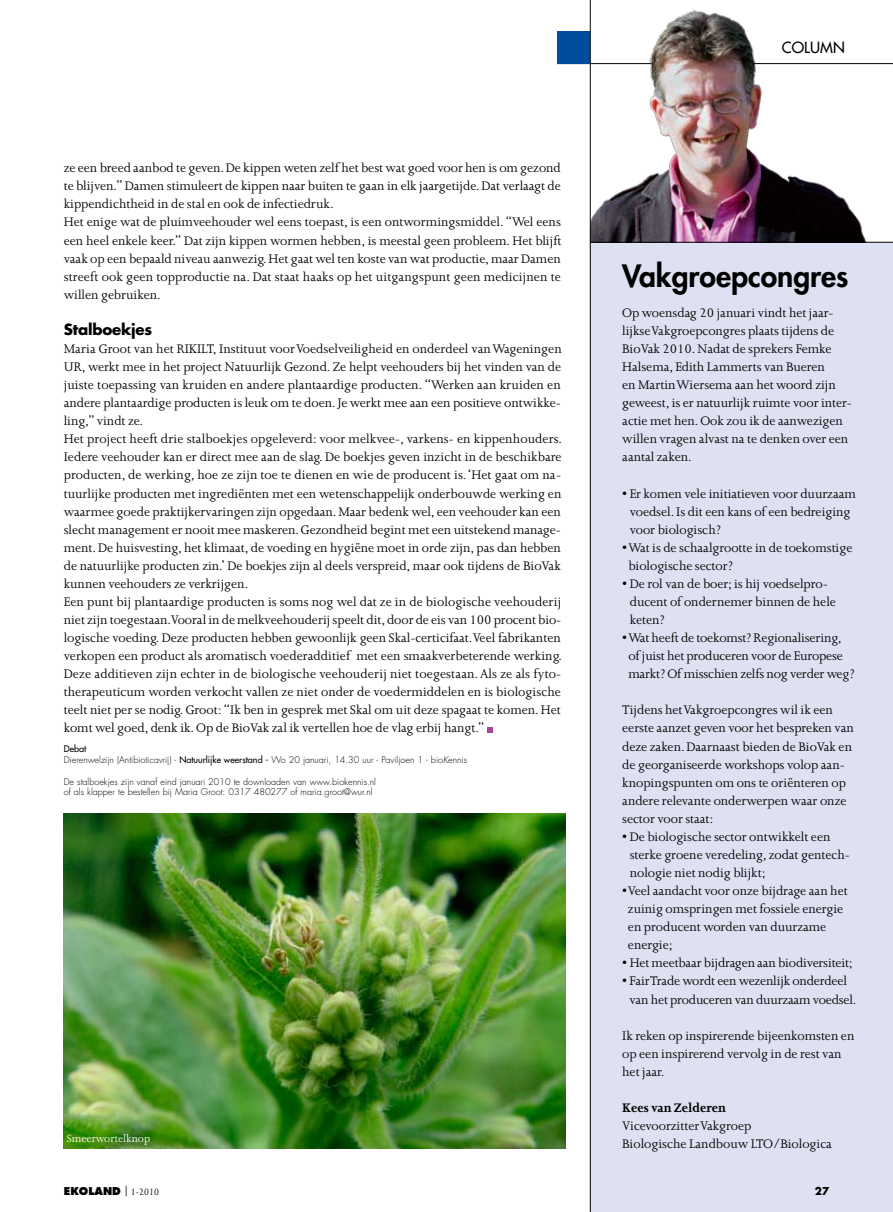
<style>
.page{position:relative;width:893px;height:1212px;background:#fff}
.page>*{position:absolute;margin:0;border:0;box-sizing:border-box;transform-origin:0 0}
.t1{font:800 30px "Futura Std";color:#000}
.t2{font:700 15px "Futura Std";color:#000}
.t3{font:500 15px "Futura Std";letter-spacing:.005em;color:#000}
.t4{font:14.25px/18px "Joanna MT Std";letter-spacing:-.005em;color:#000}
.t5{font:700 14.25px "Joanna MT Std";color:#000}
.t6{font:12px "Joanna MT Std";color:#fff}
.t7{font:800 10.5px "Futura Std";color:#000}
.t8{font:700 10.5px "Futura Std";color:#000}
.t9{font:300 9px/10.8px "Futura Std";color:#000}
.s1{font-weight:500}
.s2{font-style:italic}
.s3{font-family:"Joanna MT Std";font-weight:400;font-style:italic}
</style>
<div class="page">
<svg style="left:487px;top:727px;width:5px;height:5px"></svg>
<img style="left:64px;top:814px;width:501px;height:334px">
<img style="left:591px;top:9px;width:302px;height:233px">
<div style="left:557px;top:31px;width:33px;height:33px;background:#004d9f"></div>
<div style="left:590px;top:242px;width:303px;height:970px;background:#dee1f1"></div>
<hr style="left:590px;top:242px;width:303px;height:1px;background:#000">
<hr style="left:590px;top:0;width:1px;height:1212px;background:#000">
<p class="t4" style="left:64px;top:159px;width:499px">ze een breed aanbod te geven. De kippen weten zelf het best wat goed voor hen is om gezond te blijven.” Damen stimuleert de kippen naar buiten te gaan in elk jaargetijde. Dat verlaagt de kippendichtheid in de stal en ook de infectiedruk.<br>Het enige wat de pluimveehouder wel eens toepast, is een ontwormingsmiddel. “Wel eens een heel enkele keer.” Dat zijn kippen wormen hebben, is meestal geen probleem. Het blijft vaak op een bepaald niveau aanwezig. Het gaat wel ten koste van wat productie, maar Damen streeft ook geen topproductie na. Dat staat haaks op het uitgangspunt geen medicijnen te willen gebruiken.</p>
<p class="t2" style="left:64px;top:319px;width:90px">Stalboekjes</p>
<p class="t4" style="left:64px;top:340px;width:500px">Maria Groot van het RIKILT, Instituut voor Voedselveiligheid en onderdeel van Wageningen UR, werkt mee in het project Natuurlijk Gezond. Ze helpt veehouders bij het vinden van de juiste toepassing van kruiden en andere plantaardige producten. “Werken aan kruiden en andere plantaardige producten is leuk om te doen. Je werkt mee aan een positieve ontwikke&shy;ling,” vindt ze.<br>Het project heeft drie stalboekjes opgeleverd: voor melkvee-, varkens- en kippenhouders.<br>Iedere veehouder kan er direct mee aan de slag. De boekjes geven inzicht in de beschikbare producten, de werking, hoe ze zijn toe te dienen en wie de producent is. ‘Het gaat om na&shy;tuurlijke producten met ingrediënten met een wetenschappelijk onderbouwde werking en waarmee goede praktijkervaringen zijn opgedaan. Maar bedenk wel, een veehouder kan een slecht management er nooit mee maskeren. Gezondheid begint met een uitstekend manage&shy;ment. De huisvesting, het klimaat, de voeding en hygiëne moet in orde zijn, pas dan hebben de natuurlijke producten zin.’ De boekjes zijn al deels verspreid, maar ook tijdens de BioVak kunnen veehouders ze verkrijgen.<br>Een punt bij plantaardige producten is soms nog wel dat ze in de biologische veehouderij niet zijn toegestaan. Vooral in de melkveehouderij speelt dit, door de eis van 100 procent bio&shy;logische voeding. Deze producten hebben gewoonlijk geen Skal-certicifaat. Veel fabrikanten verkopen een product als aromatisch voederadditief met een smaakverbeterende werking.<br>Deze additieven zijn echter in de biologische veehouderij niet toegestaan. Als ze als fyto&shy;therapeuticum worden verkocht vallen ze niet onder de voedermiddelen en is biologische teelt niet per se nodig. Groot: “Ik ben in gesprek met Skal om uit deze spagaat te komen. Het komt wel goed, denk ik. Op de BioVak zal ik vertellen hoe de vlag erbij hangt.”</p>
<p class="t9" style="left:64px;top:744px;width:405px"><span class="s1">Debat<br></span>Dierenwelzijn (Antibioticavrij) - <span class="s1">Natuurlijke weerstand -</span> Wo 20 januari, 14.30 uur - Paviljoen 1 - bio<span class="s2">K</span>ennis</p>
<p class="t9" style="left:64px;top:776px;width:314px">De stalboekjes zijn vanaf eind januari 2010 te downloaden van www.biokennis.nl of als klapper te bestellen bij Maria Groot: 0317 480277 of maria.groot@wur.nl</p>
<p class="t6" style="left:67px;top:1132px;width:85px">Smeerwortelknop</p>
<p class="t3" style="left:782px;top:38px;width:61px">column</p>
<h1 class="t1" style="left:622px;top:257px;width:228px">Vakgroepcongres</h1>
<p class="t4" style="left:622px;top:304px;width:231px">Op woensdag 20 januari vindt het jaar&shy;lijkse Vakgroepcongres plaats tijdens de BioVak 2010. Nadat de sprekers Femke Halsema, Edith Lammerts van Bueren<br>en Martin Wiersema aan het woord zijn geweest, is er natuurlijk ruimte voor inter&shy;actie met hen. Ook zou ik de aanwezigen willen vragen alvast na te denken over een aantal zaken.</p>
<p class="t4" style="left:630px;top:484px;width:228px;text-indent:-8px">• Er komen vele initiatieven voor duurzaam voedsel. Is dit een kans of een bedreiging voor biologisch?</p>
<p class="t4" style="left:628px;top:539px;width:226px;text-indent:-6px">• Wat is de schaalgrootte in de toekomstige biologische sector?</p>
<p class="t4" style="left:630px;top:575px;width:208px;text-indent:-8px">• De rol van de boer; is hij voedselpro&shy;ducent of ondernemer binnen de hele keten?</p>
<p class="t4" style="left:628px;top:629px;width:228px;text-indent:-6px">• Wat heeft de toekomst? Regionalisering, of juist het produceren voor de Europese markt? Of misschien zelfs nog verder weg?</p>
<p class="t4" style="left:622px;top:701px;width:233px">Tijdens het Vakgroepcongres wil ik een eerste aanzet geven voor het bespreken van deze zaken. Daarnaast bieden de BioVak en de georganiseerde workshops volop aan&shy;knopingspunten om ons te oriënteren op andere relevante onderwerpen waar onze sector voor staat:</p>
<p class="t4" style="left:630px;top:828px;width:222px;text-indent:-8px">• De biologische sector ontwikkelt een sterke groene veredeling, zodat gentech&shy;nologie niet nodig blijkt;</p>
<p class="t4" style="left:628px;top:882px;width:221px;text-indent:-6px">• Veel aandacht voor onze bijdrage aan het zuinig omspringen met fossiele energie en producent worden van duurzame energie;</p>
<p class="t4" style="left:622px;top:954px;width:232px">• Het meetbaar bijdragen aan biodiversiteit;</p>
<p class="t4" style="left:630px;top:972px;width:228px;text-indent:-7px">• Fair Trade wordt een wezenlijk onderdeel van het produceren van duurzaam voedsel.</p>
<p class="t4" style="left:622px;top:1026px;width:234px">Ik reken op inspirerende bijeenkomsten en op een inspirerend vervolg in de rest van het jaar.</p>
<p class="t5" style="left:622px;top:1100px;width:105px">Kees van Zelderen</p>
<p class="t4" style="left:622px;top:1117px;width:211px">Vicevoorzitter Vakgroep<br>Biologische Landbouw LTO/Biologica</p>
<p class="t7" style="left:64px;top:1184px;width:97px">EKOLAND <span class="s1">|</span> <span class="s3">1-2010</span></p>
<p class="t8" style="left:815px;top:1184px;width:16px">27</p>
</div>
